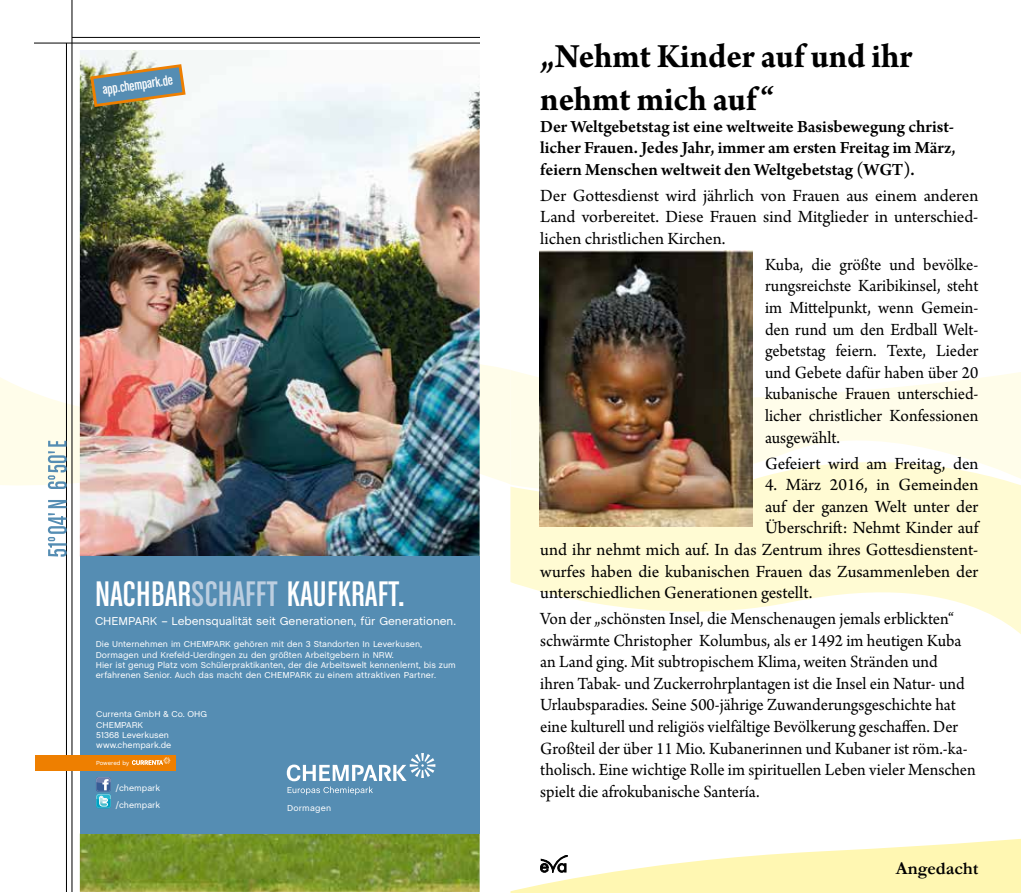
<style>
.page{position:relative;width:1021px;height:893px;background:#fff}
.page>*{position:absolute;margin:0;border:0;box-sizing:border-box;transform-origin:0 0}
.t1{font:condensed 37.8px "Chalet";letter-spacing:.01em;color:#fff}
.t2{font:700 36px/43.2px "Arno Pro";color:#000;scale:.96 1}
.t3{font:18px/21.6px "Arno Pro";color:#000;text-align:justify;scale:.96 1}
.t4{font:18px/21.6px "Arno Pro";color:#000;text-align:justify}
.t5{font:600 18px/21.6px "Arno Pro";letter-spacing:-.005em;color:#000;text-align:justify}
.t6{font:700 18px "Garamond";color:#000}
.t7{font:condensed 14.55px "Chalet";color:#fff}
.t8{font:11.55px "Chalet";color:#fff}
.t9{font:8.7px/10.2px "Chalet";letter-spacing:.005em;color:#fff}
.t10{font:6px "Chalet";letter-spacing:-.005em;color:#fff}
.s1{color:#bccee0}
</style>
<div class="page">
<svg style="left:0;top:332px;width:510px;height:162px;fill:#fffdea"></svg>
<svg style="left:510px;top:370px;width:510px;height:65px;fill:#fffdea"></svg>
<svg style="left:510px;top:435px;width:510px;height:198px;fill:#fffbd3"></svg>
<svg style="left:510px;top:839px;width:510px;height:54px"></svg>
<img style="left:80px;top:50px;width:399px;height:842px">
<hr style="left:35px;top:43px;width:444px;height:1px;background:#000">
<hr style="left:72px;top:0;width:1px;height:892px;background:#000">
<hr style="left:72px;top:37px;width:407px;height:1px;background:#000">
<hr style="left:66px;top:43px;width:1px;height:849px;background:#000">
<div style="left:80px;top:556px;width:399px;height:277px;background:#558db3"></div>
<div style="left:35px;top:755px;width:140px;height:15px;background:#ee7f00"></div>
<svg style="left:132px;top:757px;width:38px;height:8px"></svg>
<svg style="left:287px;top:753px;width:148px;height:42px"></svg>
<svg style="left:96px;top:777px;width:15px;height:31px"></svg>
<svg style="left:48px;top:500px;width:19px;height:57px"></svg>
<svg style="left:48px;top:441px;width:19px;height:48px"></svg>
<img style="left:89px;top:63px;width:98px;height:46px">
<img style="left:539px;top:251px;width:213px;height:276px">
<p class="t7" style="left:102px;top:82px;width:72px;rotate:-8deg">app.chempark.de</p>
<h1 class="t1" style="left:95px;top:573px;width:311px">NACHBAR<span class="s1">SCHAFFT</span> KAUFKRAFT.</h1>
<p class="t8" style="left:95px;top:612px;width:362px">CHEMPARK – Lebensqualität seit Generationen, für Generationen.</p>
<p class="t9" style="left:96px;top:639px;width:361px">Die Unternehmen im CHEMPARK gehören mit den 3 Standorten In Leverkusen, Dormagen und Krefeld-Uerdingen zu den größten Arbeitgebern in NRW.<br>Hier ist genug Platz vom Schülerpraktikanten, der die Arbeitswelt kennenlernt, bis zum erfahrenen Senior. Auch das macht den CHEMPARK zu einem attraktiven Partner.</p>
<p class="t9" style="left:96px;top:709px;width:112px">Currenta GmbH &amp; Co. OHG<br>CHEMPARK<br>51368 Leverkusen www.chempark.de</p>
<p class="t9" style="left:116px;top:779px;width:46px;line-height:16.8px">/chempark /chempark</p>
<p class="t10" style="left:96px;top:758px;width:35px">Powered by</p>
<p class="t9" style="left:287px;top:802px;width:46px">Dormagen</p>
<h2 class="t2" style="left:540px;top:36px;width:389px">„Nehmt Kinder auf und ihr nehmt mich auf “</h2>
<p class="t5" style="left:540px;top:116px;width:417px">Der Weltgebetstag ist eine weltweite Basisbewegung christ&shy;licher Frauen. Jedes Jahr, immer am ersten Freitag im März, feiern Menschen weltweit den Weltgebetstag (WGT).</p>
<p class="t4" style="left:540px;top:186px;width:439px">Der Gottesdienst wird jährlich von Frauen aus einem anderen Land vorbereitet. Diese Frauen sind Mitglieder in unterschied&shy;lichen christlichen Kirchen.</p>
<p class="t3" style="left:765px;top:255px;width:224px">Kuba, die größte und bevölke&shy;rungsreichste Karibikinsel, steht im Mittelpunkt, wenn Gemein&shy;den rund um den Erdball Welt&shy;gebetstag feiern. Texte, Lieder und Gebete dafür haben über 20 kubanische Frauen unterschied&shy;licher christlicher Konfessionen ausgewählt.</p>
<p class="t4" style="left:765px;top:453px;width:215px">Gefeiert wird am Freitag, den</p>
<p class="t4" style="left:765px;top:475px;width:215px">4. März 2016, in Gemeinden</p>
<p class="t4" style="left:765px;top:496px;width:215px">auf der ganzen Welt unter der</p>
<p class="t4" style="left:765px;top:518px;width:215px">Überschrift: Nehmt Kinder auf</p>
<p class="t4" style="left:540px;top:540px;width:439px">und ihr nehmt mich auf. In das Zentrum ihres Gottesdienstent-</p>
<p class="t4" style="left:540px;top:561px;width:439px">wurfes haben die kubanischen Frauen das Zusammenleben der</p>
<p class="t4" style="left:540px;top:583px;width:274px">unterschiedlichen Generationen gestellt.</p>
<p class="t3" style="left:540px;top:609px;width:455px;text-align:left">Von der „schönsten Insel, die Menschenaugen jemals erblickten“ schwärmte Christopher Kolumbus, als er 1492 im heutigen Kuba an Land ging. Mit subtropischem Klima, weiten Stränden und ihren Tabak- und Zuckerrohrplantagen ist die Insel ein Natur- und Urlaubsparadies. Seine 500-jährige Zuwanderungsgeschichte hat eine kulturell und religiös vielfältige Bevölkerung geschaffen. Der Großteil der über 11 Mio. Kubanerinnen und Kubaner ist röm.-ka&shy;tholisch. Eine wichtige Rolle im spirituellen Leben vieler Menschen spielt die afrokubanische Santería.</p>
<p class="t6" style="left:895px;top:856px;width:84px">Angedacht</p>
</div>
